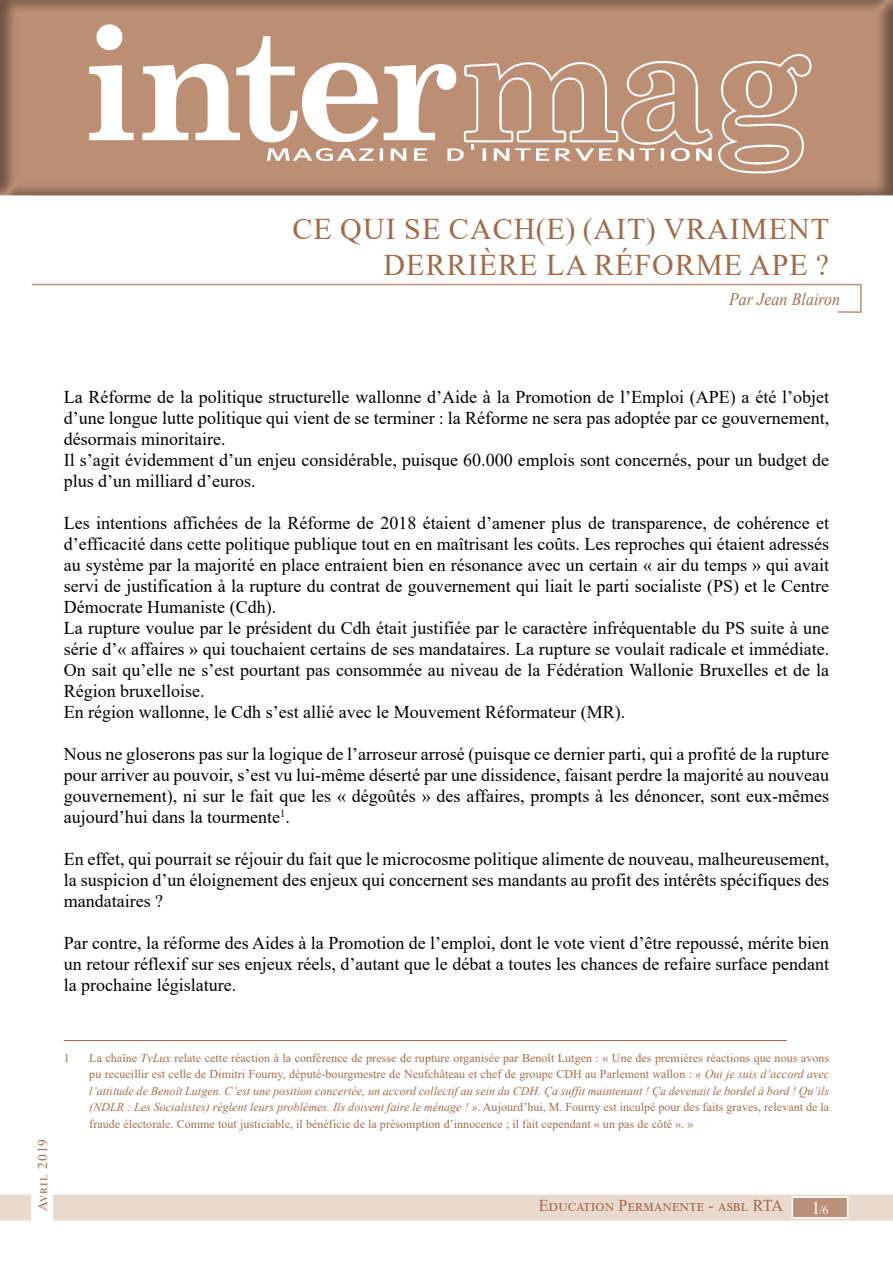
<style>
.page{position:relative;width:893px;height:1263px;background:#fff}
.page>*{position:absolute;margin:0;border:0;box-sizing:border-box;transform-origin:0 0}
.Style_de_paragraphe{font:30px/36px "Times New Roman";letter-spacing:.035em;color:#a06a4b;text-align:right}
.t1{font:18px/21px "Times New Roman";color:#000;text-align:justify}
.t2{font:italic 17.55px "Times New Roman";letter-spacing:.01em;color:#a06a4b;scale:.9 1}
.titrepageinternes{font:16.5px "Times New Roman";letter-spacing:.01em;color:#a06a4b}
.BorduresInternes{font:13.5px "Times New Roman";letter-spacing:.08em;color:#a06a4b}
.Note_de_bas_de_page{font:12px/16.5px "Times New Roman";letter-spacing:.005em;color:#a06a4b;text-align:justify}
.t3{font:12px "Times New Roman";color:#fff}
.s1{font-style:italic}
.s2{font-size:18px}
</style>
<div class="page">
<div style="left:0;top:1195px;width:893px;height:25px;background:#ead9cd"></div>
<hr style="left:32px;top:284px;width:829px;height:1px;background:#bc8f75">
<svg style="left:836px;top:283px;width:26px;height:30px"></svg>
<div style="left:792px;top:1197px;width:56px;height:21px;background:#ba9178"></div>
<div style="left:792px;top:1196px;width:56px;height:22px;border:2px solid #fff"></div>
<div style="left:32px;top:1096px;width:21px;height:127px;background:#fff"></div>
<hr style="left:64px;top:1040px;width:723px;height:1px;background:#a06a4b">
<div style="left:0;top:0;width:893px;height:197px;background:#231f20;opacity:.5"></div>
<img style="left:23px;top:0;width:842px;height:197px">
<p class="Style_de_paragraphe" style="left:292px;top:210px;width:538px">CE QUI SE CACH(E) (AIT) VRAIMENT<br>DERRIÈRE LA RÉFORME APE ?</p>
<p class="t2" style="left:729px;top:287px;width:125px">Par Jean Blairon</p>
<p class="t1" style="left:64px;top:386px;width:767px">La Réforme de la politique structurelle wallonne d’Aide à la Promotion de l’Emploi (APE) a été l’objet d’une longue lutte politique qui vient de se terminer : la Réforme ne sera pas adoptée par ce gouvernement, désormais minoritaire.</p>
<p class="t1" style="left:64px;top:449px;width:767px">Il s’agit évidemment d’un enjeu considérable, puisque 60.000 emplois sont concernés, pour un budget de plus d’un milliard d’euros.</p>
<p class="t1" style="left:64px;top:512px;width:767px">Les intentions affichées de la Réforme de 2018 étaient d’amener plus de transparence, de cohérence et d’efficacité dans cette politique publique tout en en maîtrisant les coûts. Les reproches qui étaient adressés au système par la majorité en place entraient bien en résonance avec un certain « air du temps » qui avait servi de justification à la rupture du contrat de gouvernement qui liait le parti socialiste (PS) et le Centre Démocrate Humaniste (Cdh).</p>
<p class="t1" style="left:64px;top:617px;width:767px">La rupture voulue par le président du Cdh était justifiée par le caractère infréquentable du PS suite à une série d’« affaires » qui touchaient certains de ses mandataires. La rupture se voulait radicale et immédiate.<br>On sait qu’elle ne s’est pourtant pas consommée au niveau de la Fédération Wallonie Bruxelles et de la Région bruxelloise.</p>
<p class="t1" style="left:64px;top:701px;width:563px">En région wallonne, le Cdh s’est allié avec le Mouvement Réformateur (MR).</p>
<p class="t1" style="left:64px;top:743px;width:767px">Nous ne gloserons pas sur la logique de l’arroseur arrosé (puisque ce dernier parti, qui a profité de la rupture pour arriver au pouvoir, s’est vu lui-même déserté par une dissidence, faisant perdre la majorité au nouveau gouvernement), ni sur le fait que les « dégoûtés » des affaires, prompts à les dénoncer, sont eux-mêmes aujourd’hui dans la tourmente<sup>1</sup>.</p>
<p class="t1" style="left:64px;top:848px;width:767px">En effet, qui pourrait se réjouir du fait que le microcosme politique alimente de nouveau, malheureusement, la suspicion d’un éloignement des enjeux qui concernent ses mandants au profit des intérêts spécifiques des mandataires ?</p>
<p class="t1" style="left:64px;top:932px;width:767px">Par contre, la réforme des Aides à la Promotion de l’emploi, dont le vote vient d’être repoussé, mérite bien un retour réflexif sur ses enjeux réels, d’autant que le débat a toutes les chances de refaire surface pendant la prochaine législature.</p>
<p class="BorduresInternes" style="left:33px;top:1211px;width:73px;rotate:-90deg">Avril 2019</p>
<p class="Note_de_bas_de_page" style="left:64px;top:1049px;width:7px">1</p>
<p class="Note_de_bas_de_page" style="left:89px;top:1049px;width:741px">La chaîne <span class="s1">TvLux</span> relate cette réaction à la conférence de presse de rupture organisée par Benoît Lutgen : « Une des premières réactions que nous avons pu recueillir est celle de Dimitri Fourny, député-bourgmestre de Neufchâteau et chef de groupe CDH au Parlement wallon : <span class="s1">« Oui je suis d’accord avec l’attitude de Benoît Lutgen. C’est une position concertée, un accord collectif au sein du CDH. Ça suffit maintenant ! Ça devenait le bordel à bord ! Qu’ils (NDLR : Les Socialistes) règlent leurs problèmes. Ils doivent faire le ménage ! »</span>. Aujourd’hui, M. Fourny est inculpé pour des faits graves, relevant de la fraude électorale. Comme tout justiciable, il bénéficie de la présomption d’innocence ; il fait cependant « un pas de côté ». »</p>
<p class="titrepageinternes" style="left:539px;top:1194px;width:246px">Education Permanente - asbl RTA</p>
<p class="t3" style="left:811px;top:1201px;width:18px"><span class="s2">1</span>/6</p>
</div>
